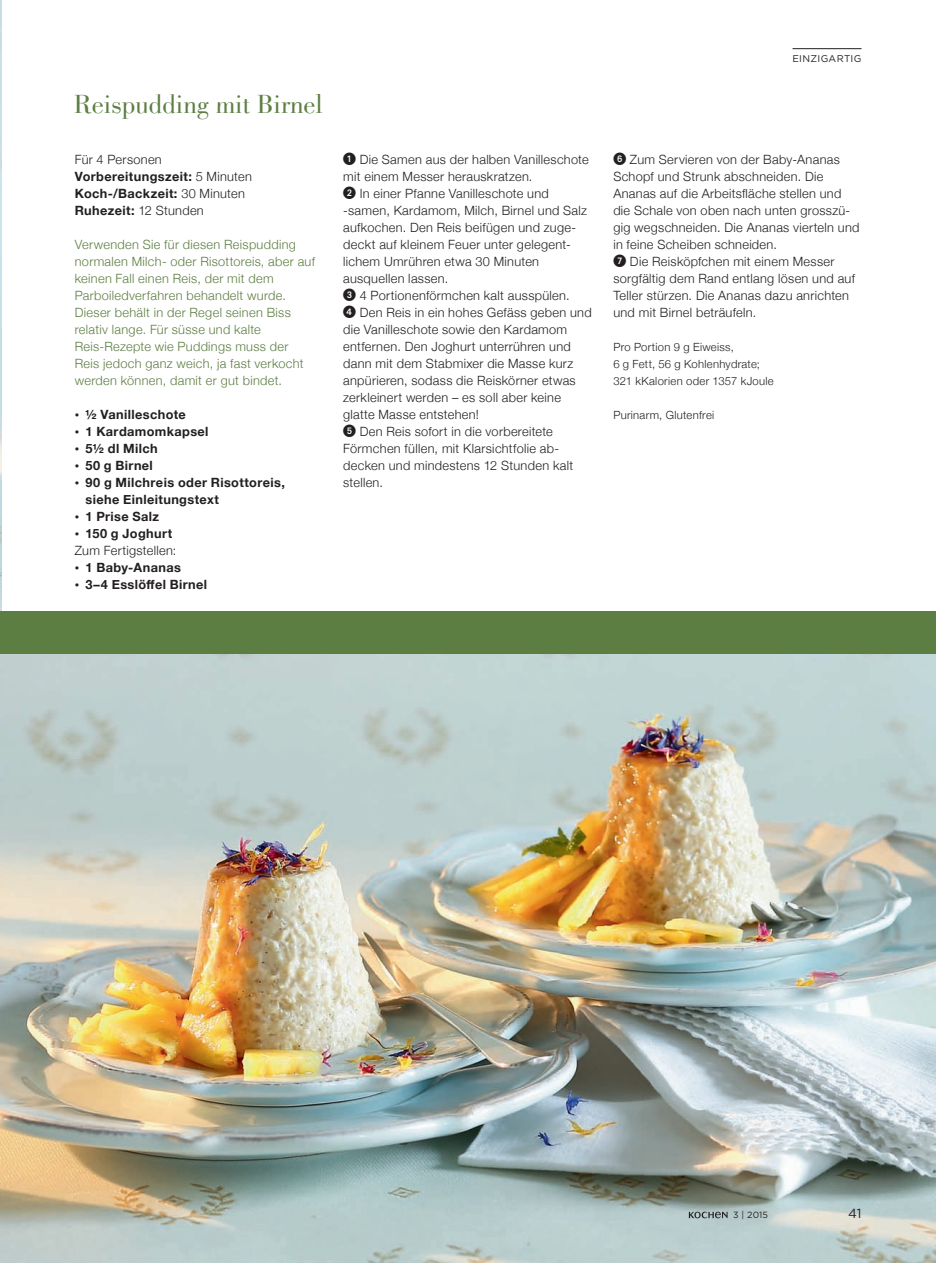
<style>
.page{position:relative;width:936px;height:1263px;background:#fff}
.page>*{position:absolute;margin:0;border:0;box-sizing:border-box;transform-origin:0 0}
.t1{font:27px "Bodoni LT";color:#5d7e42}
.t2{font:13.2px "Gotham";color:#231f20}
.t3{font:300 12.75px/17px "Helvetica Neue";letter-spacing:.025em;color:#231f20}
.t4{font:300 12.75px/17px "Helvetica Neue";letter-spacing:.025em;color:#5d7e42}
.t5{font:700 12.75px/17px "Helvetica Neue";letter-spacing:.03em;color:#231f20}
.t6{font:300 11.25px/17px "Helvetica Neue";letter-spacing:.025em;color:#231f20}
.t7{font:9.75px "Gotham";letter-spacing:.03em;color:#231f20}
.t8{font:9px "Gotham";color:#231f20}
.s1{font-weight:300}
.s2{font-family:"Baskerville";font-weight:400}
.s3{font-weight:700}
.s4{font-family:"European Pi One";font-weight:400}
</style>
<div class="page">
<img style="left:0;top:0;width:1px;height:612px">
<img style="left:0;top:654px;width:935px;height:609px">
<svg style="left:688px;top:1212px;width:39px;height:6px"></svg>
<hr style="left:792px;top:48px;width:69px;height:1px;background:#231f20">
<div style="left:0;top:612px;width:935px;height:42px;background:#5d7e42"></div>
<h1 class="t1" style="left:74px;top:89px;width:250px">Reispudding mit Birnel</h1>
<p class="t5" style="left:75px;top:151px;width:179px"><span class="s1">Für 4 Personen<br></span>Vorbereitungszeit: <span class="s1">5 Minuten<br></span>Koch-/Backzeit: <span class="s1">30 Minuten<br></span>Ruhezeit: <span class="s1">12 Stunden</span></p>
<p class="t4" style="left:75px;top:235px;width:242px">Verwenden Sie für diesen Reispudding normalen Milch- oder Risottoreis, aber auf keinen Fall einen Reis, der mit dem Parboiledverfahren behandelt wurde.<br>Dieser behält in der Regel seinen Biss relativ lange. Für süsse und kalte Reis-Rezepte wie Puddings muss der Reis jedoch ganz weich, ja fast verkocht werden können, damit er gut bindet.</p>
<p class="t5" style="left:75px;top:406px;width:113px"><span class="s2">•</span> ½ Vanilleschote</p>
<p class="t5" style="left:75px;top:423px;width:135px"><span class="s2">•</span> 1 Kardamomkapsel</p>
<p class="t5" style="left:75px;top:440px;width:84px"><span class="s2">•</span> 5½ dl Milch</p>
<p class="t5" style="left:75px;top:457px;width:80px"><span class="s2">•</span> 50 g Birnel</p>
<p class="t5" style="left:85px;top:474px;width:201px;text-indent:-11px"><span class="s2">•</span> 90 g Milchreis oder Risottoreis, siehe Einleitungstext</p>
<p class="t5" style="left:75px;top:508px;width:86px"><span class="s2">•</span> 1 Prise Salz</p>
<p class="t3" style="left:75px;top:524px;width:103px"><span class="s2">•</span> <span class="s3">150 g Joghurt<br></span>Zum Fertigstellen:</p>
<p class="t5" style="left:75px;top:559px;width:108px"><span class="s2">•</span> 1 Baby-Ananas</p>
<p class="t5" style="left:75px;top:576px;width:134px"><span class="s2">•</span> 3–4 Esslöffel Birnel</p>
<p class="t7" style="left:792px;top:52px;width:71px">EINZIGARTIG</p>
<p class="t3" style="left:343px;top:150px;width:250px"><span class="s4">1</span> Die Samen aus der halben Vanilleschote mit einem Messer herauskratzen.<br><span class="s4">2</span> In einer Pfanne Vanilleschote und -samen, Kardamom, Milch, Birnel und Salz aufkochen. Den Reis beifügen und zuge&shy;deckt auf kleinem Feuer unter gelegent&shy;lichem Umrühren etwa 30 Minuten ausquellen lassen.<br><span class="s4">3</span> 4 Portionenförmchen kalt ausspülen.<br><span class="s4">4</span> Den Reis in ein hohes Gefäss geben und die Vanilleschote sowie den Kardamom entfernen. Den Joghurt unterrühren und dann mit dem Stabmixer die Masse kurz anpürieren, sodass die Reiskörner etwas zerkleinert werden – es soll aber keine glatte Masse entstehen!<br><span class="s4">5</span> Den Reis sofort in die vorbereitete Förmchen füllen, mit Klarsichtfolie ab&shy;decken und mindestens 12 Stunden kalt stellen.</p>
<p class="t3" style="left:613px;top:150px;width:248px"><span class="s4">6</span> Zum Servieren von der Baby-Ananas Schopf und Strunk abschneiden. Die Ananas auf die Arbeitsfläche stellen und die Schale von oben nach unten grosszü&shy;gig wegschneiden. Die Ananas vierteln und in feine Scheiben schneiden.<br><span class="s4">7</span> Die Reisköpfchen mit einem Messer sorgfältig dem Rand entlang lösen und auf Teller stürzen. Die Ananas dazu anrichten und mit Birnel beträufeln.</p>
<p class="t6" style="left:613px;top:337px;width:162px">Pro Portion 9 g Eiweiss,<br>6 g Fett, 56 g Kohlenhydrate;<br>321 kKalorien oder 1357 kJoule</p>
<p class="t6" style="left:613px;top:406px;width:102px">Purinarm, Glutenfrei</p>
<p class="t8" style="left:733px;top:1209px;width:36px">3 | 2015</p>
<p class="t2" style="left:848px;top:1205px;width:15px">41</p>
</div>
